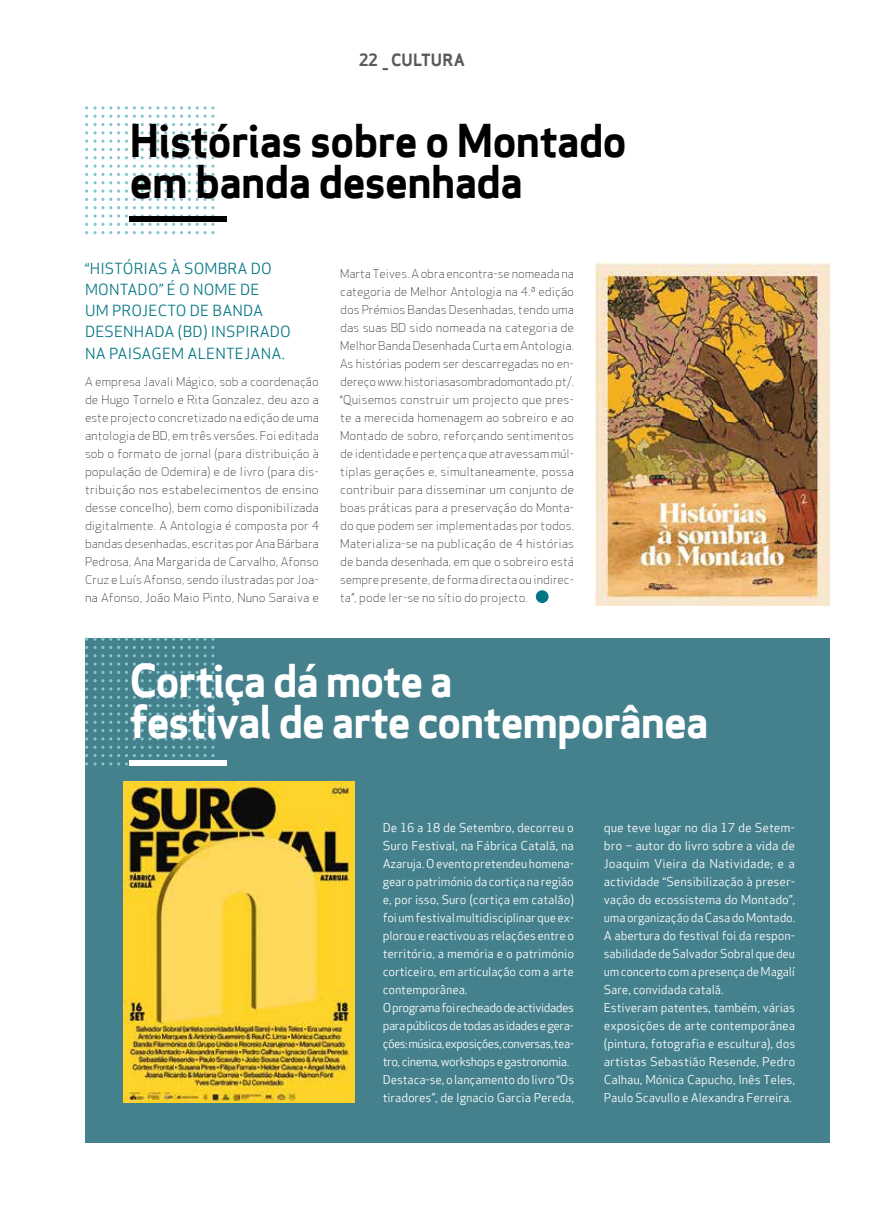
<style>
.page{position:relative;width:893px;height:1212px;background:#fff}
.page>*{position:absolute;margin:0;border:0;box-sizing:border-box;transform-origin:0 0}
.t1{font:44.25px/41.5px "Apex Sans Bold T";letter-spacing:-.04em;color:#fff}
.t2{font:44.25px/41.5px "Apex Sans Bold T";letter-spacing:-.03em;color:#000}
.t3{font:16.5px "Apex Sans Bold T";letter-spacing:.01em;color:#5a5a59}
.t4{font:15px/21px "Apex Sans Book T";letter-spacing:.01em;color:#037684}
.t5{font:12px/18px "Apex Sans Light T";color:#000;text-align:justify}
.t6{font:12px/18px "Apex Sans Book T";letter-spacing:-.01em;color:#fff}
</style>
<div class="page">
<div style="left:85px;top:637px;width:744px;height:505px;background:#45818d"></div>
<svg style="left:85px;top:106px;width:129px;height:3px"></svg>
<svg style="left:85px;top:115px;width:129px;height:19px"></svg>
<svg style="left:85px;top:140px;width:129px;height:19px"></svg>
<svg style="left:85px;top:165px;width:129px;height:69px"></svg>
<div style="left:129px;top:216px;width:98px;height:6px;background:#000"></div>
<img style="left:595px;top:263px;width:234px;height:342px">
<svg style="left:85px;top:637px;width:129px;height:53px"></svg>
<svg style="left:85px;top:696px;width:129px;height:19px"></svg>
<svg style="left:85px;top:721px;width:129px;height:19px"></svg>
<svg style="left:85px;top:746px;width:129px;height:19px"></svg>
<img style="left:123px;top:781px;width:231px;height:321px">
<div style="left:129px;top:759px;width:98px;height:6px;background:#fff"></div>
<div style="left:536px;top:590px;width:13px;height:13px;background:#037684;border-radius:50%"></div>
<h2 class="t3" style="left:359px;top:50px;width:108px">22 _ CULTURA</h2>
<h1 class="t2" style="left:129px;top:119px;width:499px">Histórias sobre o Montado em banda desenhada</h1>
<p class="t4" style="left:85px;top:258px;width:207px">“HISTÓRIAS À SOMBRA DO<br>MONTADO” É O NOME DE<br>UM PROJECTO DE BANDA<br>DESENHADA (BD) INSPIRADO</p>
<p class="t4" style="left:85px;top:343px;width:201px">NA PAISAGEM ALENTEJANA.</p>
<p class="t5" style="left:85px;top:372px;width:236px">A empresa Javali Mágico, sob a coordenação de Hugo Tornelo e Rita Gonzalez, deu azo a este projecto concretizado na edição de uma antologia de BD, em três versões. Foi editada sob o formato de jornal (para distribuição à população de Odemira) e de livro (para dis&shy;tribuição nos estabelecimentos de ensino desse concelho), bem como disponibilizada digitalmente. A Antologia é composta por 4 bandas desenhadas, escritas por Ana Bárbara Pedrosa, Ana Margarida de Carvalho, Afonso Cruz e Luís Afonso, sendo ilustradas por Joa&shy;na Afonso, João Maio Pinto, Nuno Saraiva e</p>
<p class="t5" style="left:340px;top:264px;width:236px">Marta Teives. A obra encontra-se nomeada na categoria de Melhor Antologia na 4.ª edição dos Prémios Bandas Desenhadas, tendo uma das suas BD sido nomeada na categoria de Melhor Banda Desenhada Curta em Antologia.<br>As histórias podem ser descarregadas no en&shy;dereço www.historiasasombradomontado.pt/. “Quisemos construir um projecto que pres&shy;te a merecida homenagem ao sobreiro e ao Montado de sobro, reforçando sentimentos de identidade e pertença que atravessam múl&shy;tiplas gerações e, simultaneamente, possa contribuir para disseminar um conjunto de boas práticas para a preservação do Monta&shy;do que podem ser implementadas por todos.<br>Materializa-se na publicação de 4 histórias de banda desenhada, em que o sobreiro está sempre presente, de forma directa ou indirec&shy;ta”, pode ler-se no sítio do projecto.</p>
<h1 class="t1" style="left:129px;top:659px;width:581px">Cortiça dá mote a<br>festival de arte contemporânea</h1>
<p class="t6" style="left:383px;top:819px;width:193px">De 16 a 18 de Setembro, decorreu o Suro Festival, na Fábrica Catalã, na Azaruja. O evento pretendeu homena&shy;gear o património da cortiça na região e, por isso, Suro (cortiça em catalão) foi um festival multidisciplinar que ex&shy;plorou e reactivou as relações entre o território, a memória e o património corticeiro, em articulação com a arte contemporânea.<br>O programa foi recheado de actividades para públicos de todas as idades e gera&shy;ções: música, exposições, conversas, tea&shy;tro, cinema, workshops e gastronomia.<br>Destaca-se, o lançamento do livro “Os tiradores”, de Ignacio Garcia Pereda,</p>
<p class="t6" style="left:604px;top:819px;width:193px">que teve lugar no dia 17 de Setem&shy;bro – autor do livro sobre a vida de Joaquim Vieira da Natividade; e a actividade “Sensibilização à preser&shy;vação do ecossistema do Montado”, uma organização da Casa do Montado.<br>A abertura do festival foi da respon&shy;sabilidade de Salvador Sobral que deu um concerto com a presença de Magalí Sare, convidada catalã.<br>Estiveram patentes, também, várias exposições de arte contemporânea (pintura, fotografia e escultura), dos artistas Sebastião Resende, Pedro Calhau, Mónica Capucho, Inês Teles, Paulo Scavullo e Alexandra Ferreira.</p>
</div>
